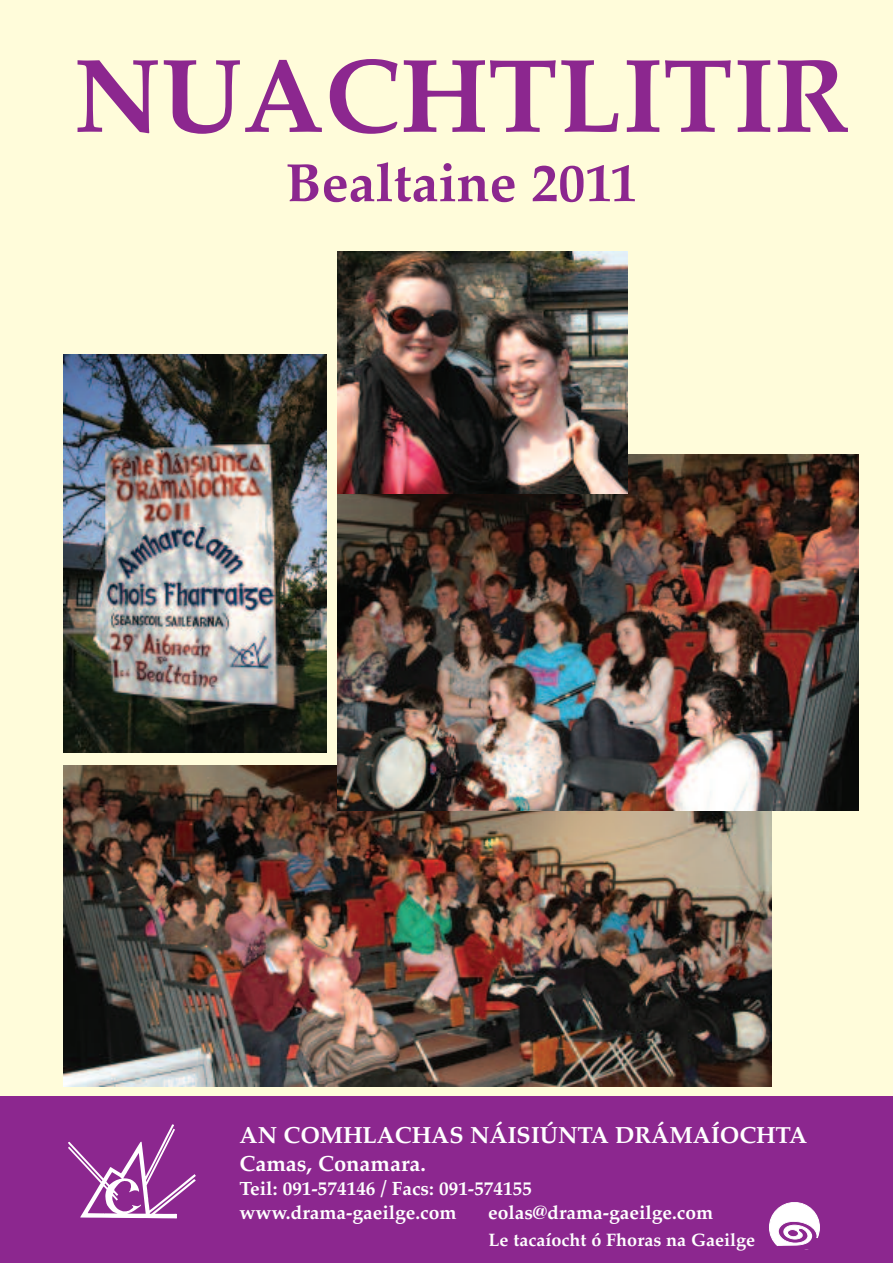
<style>
.page{position:relative;width:893px;height:1263px;background:#fffcda}
.page>*{position:absolute;margin:0;border:0;box-sizing:border-box;transform-origin:0 0}
.t1{font:700 105px "Palatino";color:#8c278f}
.t2{font:700 54px "Palatino";color:#8c278f}
.t3{font:700 23.25px "Palatino";color:#fff}
.t4{font:700 21.9px "Palatino";color:#fff}
.t5{font:700 19.2px/23.4px "Palatino";color:#fff}
.t6{font:700 18px "Palatino";color:#fff}
</style>
<div class="page">
<div style="left:0;top:1096px;width:893px;height:167px;background:#8c278f"></div>
<svg style="left:68px;top:1124px;width:128px;height:94px"></svg>
<svg style="left:769px;top:1202px;width:51px;height:44px"></svg>
<img style="left:64px;top:355px;width:262px;height:398px">
<img style="left:64px;top:765px;width:708px;height:321px">
<img style="left:338px;top:454px;width:521px;height:357px">
<img style="left:338px;top:251px;width:289px;height:242px">
<h1 class="t1" style="left:73px;top:34px;width:777px">NUACHTLITIR</h1>
<h2 class="t2" style="left:285px;top:151px;width:353px">Bealtaine 2011</h2>
<p class="t3" style="left:240px;top:1121px;width:569px">AN COMHLACHAS NÁISIÚNTA DRÁMAÍOCHTA</p>
<p class="t4" style="left:240px;top:1150px;width:188px">Camas, Conamara.</p>
<p class="t5" style="left:240px;top:1177px;width:294px">Teil: 091-574146 / Facs: 091-574155 www.drama-gaeilge.com</p>
<p class="t5" style="left:488px;top:1200px;width:226px">eolas@drama-gaeilge.com</p>
<p class="t6" style="left:488px;top:1229px;width:268px">Le tacaíocht ó Fhoras na Gaeilge</p>
</div>
